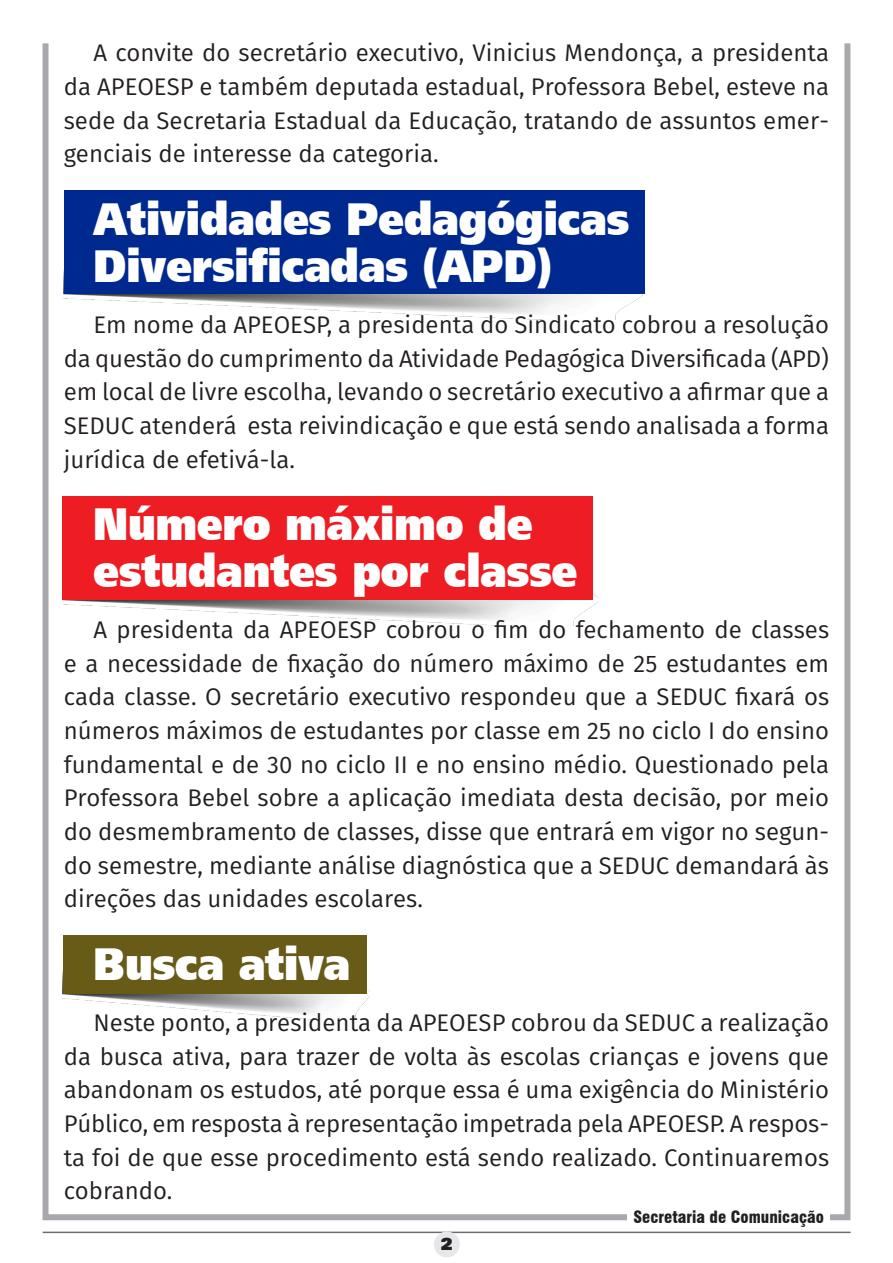
<style>
.page{position:relative;width:893px;height:1263px;background:#fff}
.page>*{position:absolute;margin:0;border:0;box-sizing:border-box;transform-origin:0 0}
.Subtítulo_2{font:900 45px/47.1px "Palma Black S Si Extra";color:#fff;scale:.9 1}
.Corpo_do_texto{font:24px/33.6px "Fira Sans";color:#231f20;text-align:justify}
.t1{font:700 18px "U001 DOT Ultr";color:#231f20}
.t2{font:900 condensed 16.5px "Swiss 721 BT";color:#231f20}
</style>
<div class="page">
<div style="left:43px;top:40px;width:807px;height:1180px;border:6px solid #a8a9ad"></div>
<hr style="left:43px;top:1231px;width:808px;height:2px;background:#6c6d70">
<div style="left:434px;top:1231px;width:26px;height:26px;background:#e6e7e9;border-radius:50%"></div>
<div style="left:628px;top:1209px;width:202px;height:18px;background:#fff"></div>
<img style="left:62px;top:970px;width:308px;height:49px">
<div style="left:64px;top:935px;width:303px;height:59px;background:#685a17"></div>
<img style="left:63px;top:576px;width:535px;height:49px">
<div style="left:62px;top:496px;width:530px;height:104px;background:#ee1d23"></div>
<img style="left:63px;top:270px;width:579px;height:49px">
<div style="left:64px;top:190px;width:580px;height:103px;background:#00298f"></div>
<p class="Corpo_do_texto" style="left:64px;top:36px;width:767px;text-indent:30px">A convite do secretário executivo, Vinicius Mendonça, a presidenta da APEOESP e também deputada estadual, Professora Bebel, esteve na sede da Secretaria Estadual da Educação, tratando de assuntos emer&shy;genciais de interesse da categoria.</p>
<p class="Subtítulo_2" style="left:94px;top:195px;width:597px">Atividades Pedagógicas<br>Diversificadas (APD)</p>
<p class="Corpo_do_texto" style="left:64px;top:307px;width:767px;text-indent:30px">Em nome da APEOESP, a presidenta do Sindicato cobrou a resolução da questão do cumprimento da Atividade Pedagógica Diversificada (APD) em local de livre escolha, levando o secretário executivo a afirmar que a SEDUC atenderá esta reivindicação e que está sendo analisada a forma jurídica de efetivá-la.</p>
<p class="Subtítulo_2" style="left:94px;top:500px;width:539px">Número máximo de estudantes por classe</p>
<p class="Corpo_do_texto" style="left:64px;top:612px;width:767px;text-indent:30px">A presidenta da APEOESP cobrou o fim do fechamento de classes e a necessidade de fixação do número máximo de 25 estudantes em cada classe. O secretário executivo respondeu que a SEDUC fixará os números máximos de estudantes por classe em 25 no ciclo I do ensino fundamental e de 30 no ciclo II e no ensino médio. Questionado pela Professora Bebel sobre a aplicação imediata desta decisão, por meio do desmembramento de classes, disse que entrará em vigor no segun&shy;do semestre, mediante análise diagnóstica que a SEDUC demandará às direções das unidades escolares.</p>
<p class="Subtítulo_2" style="left:94px;top:940px;width:287px">Busca ativa</p>
<p class="Corpo_do_texto" style="left:64px;top:1005px;width:767px;text-indent:30px">Neste ponto, a presidenta da APEOESP cobrou da SEDUC a realização da busca ativa, para trazer de volta às escolas crianças e jovens que abandonam os estudos, até porque essa é uma exigência do Ministério Público, em resposta à representação impetrada pela APEOESP. A respos&shy;ta foi de que esse procedimento está sendo realizado. Continuaremos cobrando.</p>
<p class="t1" style="left:441px;top:1233px;width:13px">2</p>
<p class="t2" style="left:633px;top:1207px;width:192px">Secretaria de Comunicação</p>
</div>
